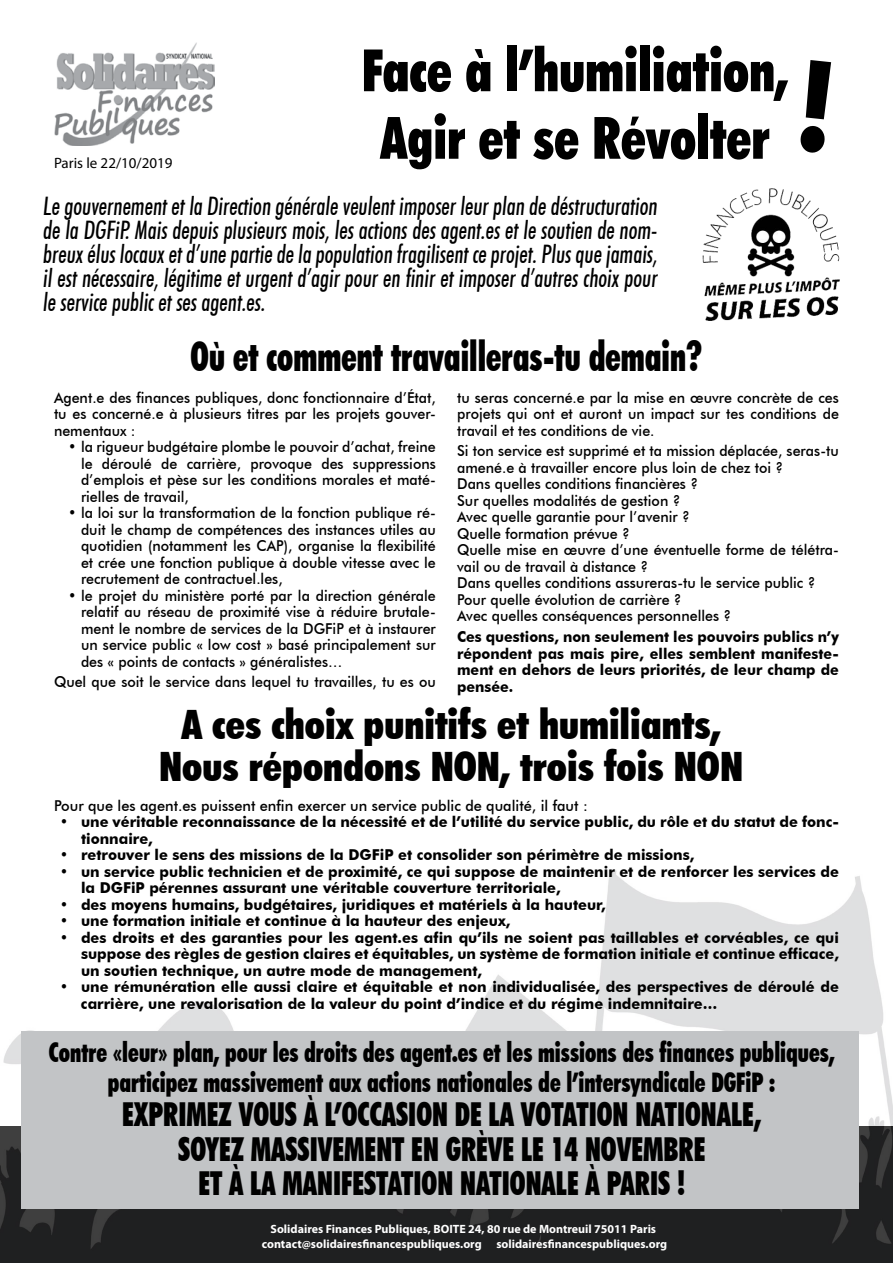
<style>
.page{position:relative;width:893px;height:1263px;background:#fff}
.page>*{position:absolute;margin:0;border:0;box-sizing:border-box;transform-origin:0 0}
.t1{font:900 condensed 58.5px/67.5px "Futura BT";color:#000;text-align:center;scale:.9 1}
.t2{font:900 condensed 40.5px/42px "Futura BT";color:#000;text-align:center}
.t3{font:900 condensed 40.5px "Futura BT";color:#000;scale:.8 1}
.t4{font:900 condensed 33px/34.5px "Futura BT";color:#000;text-align:center;scale:.84 1}
.t5{font:900 condensed 27px/30px "Futura BT";color:#000;text-align:center;scale:.84 1}
.t6{font:500 condensed 25.5px/24px "Futura BT";color:#000;text-align:justify;scale:.9 1}
.t7{font:500 15px/16.5px "Futura BT";color:#000;text-align:justify;scale:.95 1}
.t8{font:700 15px/16.5px "Futura BT";color:#000}
.t9{font:700 15px/16.5px "Futura BT";color:#000;text-align:justify;scale:.95 1}
.t10{font:500 15px "Futura BT";color:#000}
.t11{font:15px "Myriad Pro";color:#000}
.t12{font:700 12px/15px "Myriad Pro";color:#fff;text-align:center}
</style>
<div class="page">
<img style="left:702px;top:188px;width:138px;height:133px">
<img style="left:0;top:870px;width:893px;height:393px">
<img style="left:54px;top:43px;width:160px;height:102px">
<div style="left:21px;top:1031px;width:838px;height:178px;background:#c2c4c6"></div>
<h1 class="t1" style="left:362px;top:36px;width:475px">Face à l’humiliation,<br>Agir et se Révolter</h1>
<p class="t11" style="left:54px;top:153px;width:120px">Paris le 22/10/2019</p>
<p class="t6" style="left:43px;top:194px;width:688px">Le gouvernementetla Direction générale veulentimposer leur plan de déstructuration de la DGFiP. Mais depuis plusieurs mois, les actions des agent.es et le soutien de nom&shy;breux élus locaux etd’une partie de la population fragilisentce projet.Plus que jamais, il est nécessaire, légitime et urgent d’agir pour en finir et imposer d’autres choix pour le service publicetses agent.es.</p>
<h2 class="t3" style="left:191px;top:332px;width:641px">Où et comment travailleras-tu demain?</h2>
<p class="t7" style="left:54px;top:389px;width:403px">Agent.e des finances publiques, donc fonctionnaire d’État, tu es concerné.e à plusieurs titres par les projets gouver&shy;nementaux :</p>
<p class="t7" style="left:81px;top:438px;width:375px;text-indent:-13px">• la rigueur budgétaire plombe le pouvoir d’achat, freine le déroulé de carrière, provoque des suppressions d’emplois et pèse sur les conditions morales et maté&shy;rielles de travail,</p>
<p class="t7" style="left:81px;top:504px;width:375px;text-indent:-13px">• la loi sur la transformation de la fonction publique ré&shy;duit le champ de compétences des instances utiles au quotidien (notamment les CAP), organise la flexibilité et crée une fonction publique à double vitesse avec le recrutement de contractuel.les,</p>
<p class="t7" style="left:81px;top:587px;width:375px;text-indent:-13px">• le projet du ministère porté par la direction générale relatif au réseau de proximité vise à réduire brutale&shy;ment le nombre de services de la DGFiP et à instaurer un service public « low cost » basé principalement sur des « points de contacts » généralistes…</p>
<p class="t7" style="left:54px;top:674px;width:403px">Quel que soit le service dans lequel tu travailles, tu es ou</p>
<p class="t7" style="left:457px;top:389px;width:403px">tu seras concerné.e par la mise en œuvre concrète de ces projets qui ont et auront un impact sur tes conditions de travail et tes conditions de vie.</p>
<p class="t7" style="left:457px;top:443px;width:403px;text-align:left">Si ton service est supprimé et ta mission déplacée, seras-tu amené.e à travailler encore plus loin de chez toi ?<br>Dans quelles conditions financières ?<br>Sur quelles modalités de gestion ?<br>Avec quelle garantie pour l’avenir ?<br>Quelle formation prévue ?<br>Quelle mise en œuvre d’une éventuelle forme de télétra&shy;vail ou de travail à distance ?<br>Dans quelles conditions assureras-tu le service public ?<br>Pour quelle évolution de carrière ?<br>Avec quelles conséquences personnelles ?</p>
<p class="t9" style="left:457px;top:628px;width:403px">Ces questions, non seulement les pouvoirs publics n’y répondent pas mais pire, elles semblent manifeste&shy;ment en dehors de leurs priorités, de leur champ de pensée.</p>
<h2 class="t2" style="left:159px;top:703px;width:586px">A ces choix punitifs et humiliants,<br>Nous répondons NON, trois fois NON</h2>
<p class="t10" style="left:54px;top:796px;width:535px">Pour que les agent.es puissent enfin exercer un service public de qualité, il faut :</p>
<p class="t8" style="left:81px;top:814px;width:759px;text-indent:-21px">• une véritable reconnaissance de la nécessité et de l’utilité du service public, du rôle et du statut de fonc&shy;tionnaire,</p>
<p class="t8" style="left:60px;top:847px;width:636px">• retrouver le sens des missions de la DGFiP et consolider son périmètre de missions,</p>
<p class="t8" style="left:81px;top:863px;width:759px;text-indent:-21px">• un service public technicien et de proximité, ce qui suppose de maintenir et de renforcer les services de la DGFiP pérennes assurant une véritable couverture territoriale,</p>
<p class="t8" style="left:60px;top:896px;width:548px">• des moyens humains, budgétaires, juridiques et matériels à la hauteur,</p>
<p class="t8" style="left:60px;top:913px;width:452px">• une formation initiale et continue à la hauteur des enjeux,</p>
<p class="t8" style="left:81px;top:929px;width:759px;text-align:justify;text-indent:-21px">• des droits et des garanties pour les agent.es afin qu’ils ne soient pas taillables et corvéables, ce qui suppose des règles de gestion claires et équitables, un système de formation initiale et continue efficace, un soutien technique, un autre mode de management,</p>
<p class="t8" style="left:81px;top:979px;width:759px;text-indent:-21px">• une rémunération elle aussi claire et équitable et non individualisée, des perspectives de déroulé de carrière, une revalorisation de la valeur du point d’indice et du régime indemnitaire…</p>
<h3 class="t5" style="left:49px;top:1037px;width:937px">Contre «leur» plan, pour les droits des agent.es et les missions des finances publiques, participez massivement aux actions nationales de l’intersyndicale DGFiP :</h3>
<h3 class="t4" style="left:122px;top:1097px;width:762px">EXPRIMEZ VOUS À L’OCCASION DE LA VOTATION NATIONALE,<br>SOYEZ MASSIVEMENT EN GRÈVE LE 14 NOVEMBRE<br>ET À LA MANIFESTATION NATIONALE À PARIS !</h3>
<p class="t12" style="left:262px;top:1221px;width:407px">Solidaires Finances Publiques, BOITE 24, 80 rue de Montreuil 75011 Paris contact@solidairesfinancespubliques.org solidairesfinancespubliques.org</p>
</div>
